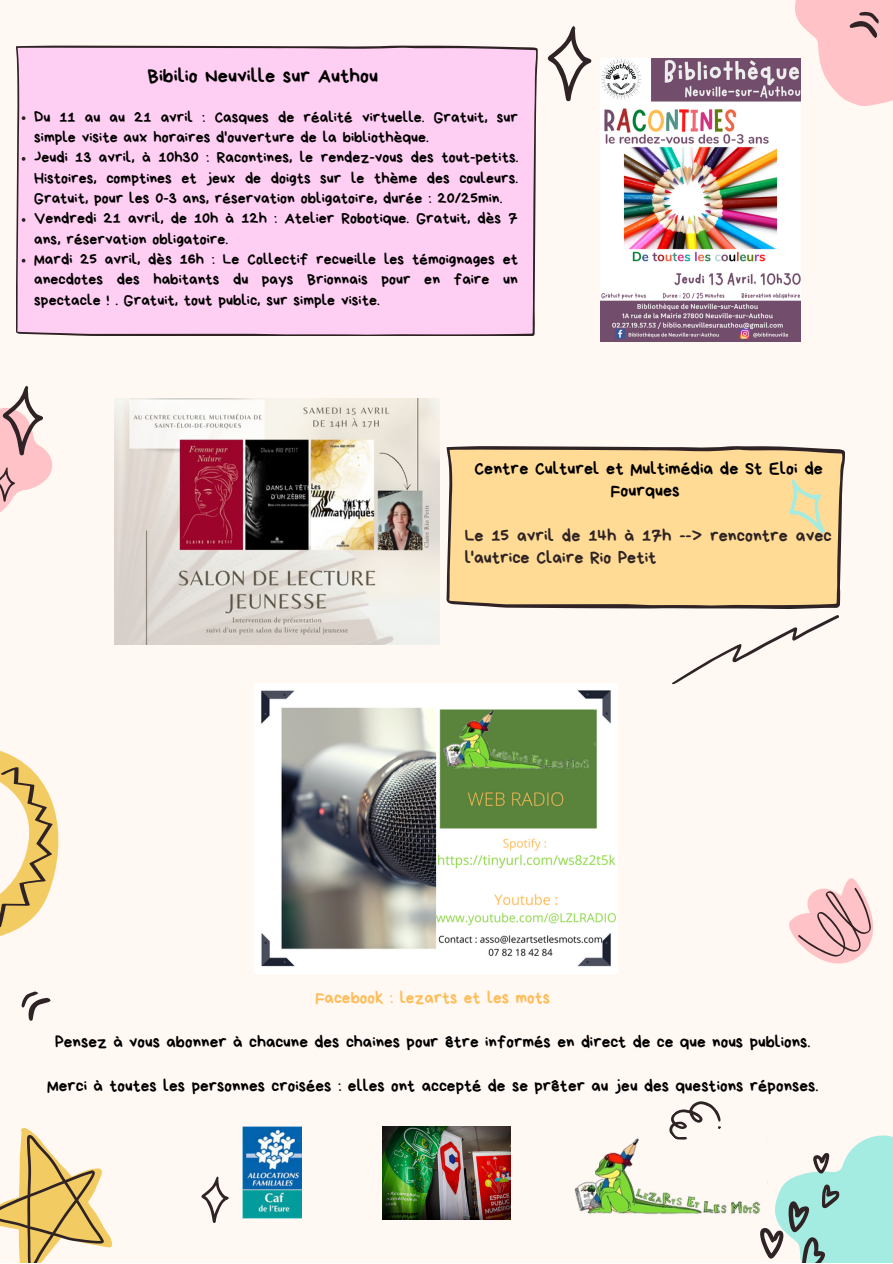
<style>
.page{position:relative;width:893px;height:1264px;background:#fff}
.page>*{position:absolute;margin:0;border:0;box-sizing:border-box;transform-origin:0 0}
.t1{font:20.25px "Bryndan Write";color:#000}
.t2{font:18px/22.5px "Bryndan Write";color:#2f2325}
.t3{font:18px/22.5px "Bryndan Write";color:#000;text-align:center}
.t4{font:17.25px "Bryndan Write";color:#000}
.t5{font:17.25px "Bryndan Write";color:#ffbd59}
.t6{font:15.75px/20.4px "Bryndan Write";color:#000}
</style>
<div class="page">
<div style="left:0;top:0;width:892px;height:1262px;background:#fff8f3"></div>
<svg style="left:446px;top:446px;width:399px;height:163px;background:#f2d090"></svg>
<svg style="left:0;top:751px;width:59px;height:185px"></svg>
<svg style="left:760px;top:1135px;width:132px;height:127px"></svg>
<svg style="left:547px;top:26px;width:44px;height:75px"></svg>
<svg style="left:774px;top:471px;width:65px;height:72px;background:#f4db9c"></svg>
<svg style="left:766px;top:0;width:126px;height:145px"></svg>
<svg style="left:21px;top:991px;width:30px;height:30px"></svg>
<svg style="left:0;top:1128px;width:112px;height:134px"></svg>
<svg style="left:201px;top:1176px;width:28px;height:46px"></svg>
<svg style="left:0;top:385px;width:52px;height:128px"></svg>
<svg style="left:789px;top:878px;width:84px;height:86px"></svg>
<svg style="left:669px;top:1101px;width:52px;height:37px"></svg>
<div style="left:16px;top:46px;width:522px;height:290px;background:#ffcef3"></div>
<img style="left:243px;top:1126px;width:58px;height:92px">
<img style="left:382px;top:1126px;width:128px;height:93px">
<img style="left:574px;top:1138px;width:193px;height:82px">
<img style="left:254px;top:683px;width:363px;height:290px">
<img style="left:114px;top:399px;width:325px;height:245px">
<img style="left:600px;top:59px;width:200px;height:282px">
<svg style="left:22px;top:116px;width:3px;height:4px"></svg>
<svg style="left:22px;top:157px;width:3px;height:4px"></svg>
<svg style="left:22px;top:218px;width:3px;height:4px"></svg>
<svg style="left:672px;top:615px;width:167px;height:69px"></svg>
<p class="t1" style="left:148px;top:65px;width:232px">Bibilio Neuville sur Authou</p>
<p class="t6" style="left:34px;top:107px;width:485px">Du 11 au au 21 avril : Casques de réalité virtuelle. Gratuit, sur simple visite aux horaires d'ouverture de la bibliothèque.<br>Jeudi 13 avril, à 10h30 : Racontines, le rendez-vous des tout-petits.<br>Histoires, comptines et jeux de doigts sur le thème des couleurs.<br>Gratuit, pour les 0-3 ans, réservation obligatoire, durée : 20/25min.<br>Vendredi 21 avril, de 10h à 12h : Atelier Robotique. Gratuit, dès 7 ans, réservation obligatoire.<br>Mardi 25 avril, dès 16h : Le Collectif recueille les témoignages et anecdotes des habitants du pays Brionnais pour en faire un spectacle ! . Gratuit, tout public, sur simple visite.</p>
<p class="t3" style="left:474px;top:457px;width:350px">Centre Culturel et Multimédia de St Eloi de<br>Fourques</p>
<p class="t2" style="left:464px;top:524px;width:368px">Le 15 avril de 14h à 17h --&gt; rencontre avec l'autrice Claire Rio Petit</p>
<p class="t5" style="left:315px;top:989px;width:236px">Facebook : lezarts et les mots</p>
<p class="t4" style="left:55px;top:1033px;width:757px">Pensez à vous abonner à chacune des chaines pour être informés en direct de ce que nous publions.</p>
<p class="t4" style="left:47px;top:1077px;width:772px">Merci à toutes les personnes croisées : elles ont accepté de se prêter au jeu des questions réponses.</p>
</div>
